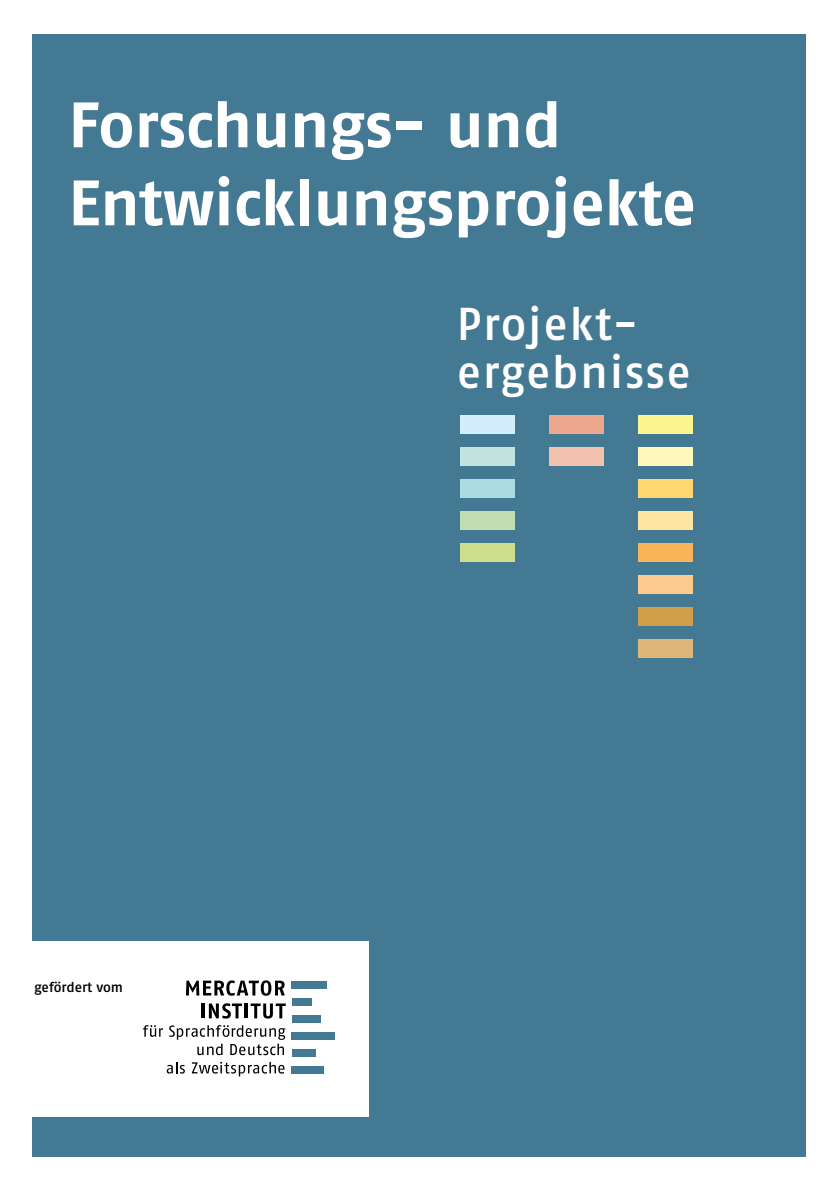
<style>
.page{position:relative;width:840px;height:1191px;background:#fff}
.page>*{position:absolute;margin:0;border:0;box-sizing:border-box;transform-origin:0 0}
.t1{font:64px/78px "Fago No Bold Lf";letter-spacing:-.005em;color:#fff}
.t2{font:46px/48px "Fago No Med Lf";letter-spacing:.03em;color:#fff}
.t3{font:14px "Fago No Med Tf";letter-spacing:-.005em;color:#000}
</style>
<div class="page">
<div style="left:33px;top:34px;width:772px;height:1123px;background:#437992"></div>
<div style="left:0;top:941px;width:369px;height:176px;background:#fff"></div>
<div style="left:291px;top:1066px;width:33px;height:7px;background:#437992"></div>
<div style="left:291px;top:1014px;width:29px;height:8px;background:#437992"></div>
<div style="left:291px;top:1049px;width:24px;height:7px;background:#437992"></div>
<div style="left:291px;top:997px;width:20px;height:8px;background:#437992"></div>
<div style="left:291px;top:1031px;width:43px;height:8px;background:#437992"></div>
<div style="left:291px;top:980px;width:36px;height:8px;background:#437992"></div>
<hr style="left:201px;top:1003px;width:3px;height:15px;background:#000">
<svg style="left:209px;top:1003px;width:33px;height:15px"></svg>
<hr style="left:244px;top:1003px;width:3px;height:15px;background:#000">
<svg style="left:250px;top:1003px;width:36px;height:15px"></svg>
<svg style="left:167px;top:1062px;width:18px;height:11px"></svg>
<svg style="left:192px;top:1061px;width:92px;height:15px"></svg>
<svg style="left:143px;top:1025px;width:20px;height:11px"></svg>
<svg style="left:169px;top:1025px;width:116px;height:30px"></svg>
<svg style="left:186px;top:980px;width:98px;height:15px"></svg>
<div style="left:549px;top:415px;width:54px;height:18px;background:#eca78d"></div>
<div style="left:549px;top:447px;width:54px;height:18px;background:#f2c2af"></div>
<div style="left:638px;top:415px;width:54px;height:18px;background:#fff58e"></div>
<div style="left:638px;top:479px;width:54px;height:18px;background:#ffd871"></div>
<div style="left:638px;top:607px;width:54px;height:18px;background:#d19f4a"></div>
<div style="left:638px;top:543px;width:54px;height:18px;background:#f9b45a"></div>
<div style="left:638px;top:447px;width:54px;height:18px;background:#fff8bc"></div>
<div style="left:638px;top:511px;width:54px;height:18px;background:#ffe4a2"></div>
<div style="left:638px;top:639px;width:54px;height:18px;background:#ddb77a"></div>
<div style="left:638px;top:575px;width:54px;height:18px;background:#fccc8f"></div>
<div style="left:460px;top:415px;width:54px;height:18px;background:#d4edfc"></div>
<div style="left:460px;top:479px;width:54px;height:18px;background:#acdbe1"></div>
<div style="left:460px;top:447px;width:54px;height:18px;background:#c1e2de"></div>
<div style="left:460px;top:511px;width:54px;height:18px;background:#c2ddaf"></div>
<div style="left:460px;top:543px;width:54px;height:18px;background:#cdde8d"></div>
<p class="t1" style="left:68px;top:85px;width:628px">Forschungs- und<br>Entwicklungsprojekte</p>
<p class="t3" style="left:34px;top:978px;width:90px">gefördert vom</p>
<p class="t2" style="left:456px;top:299px;width:235px">Projekt&shy;ergebnisse</p>
</div>
